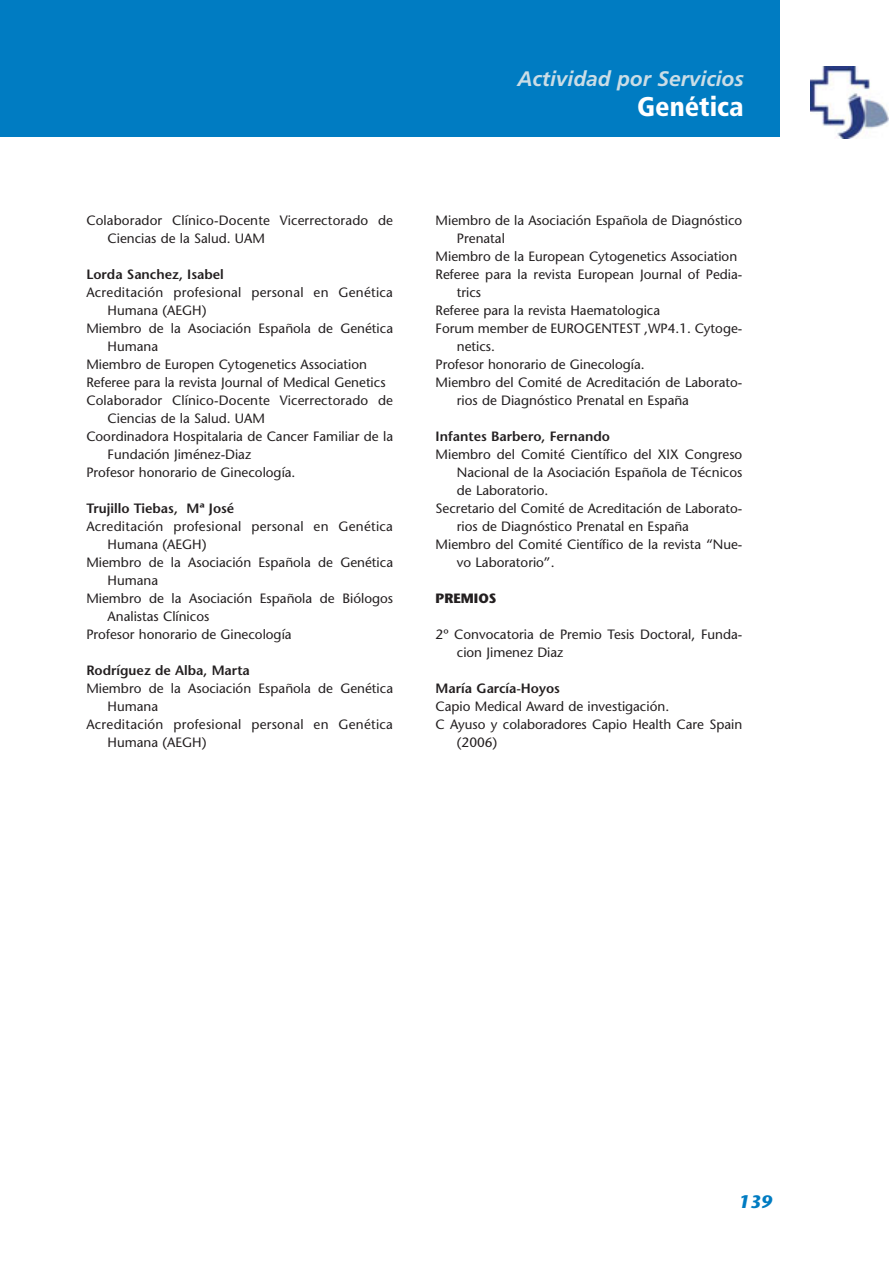
<style>
.page{position:relative;width:893px;height:1263px;background:#fff}
.page>*{position:absolute;margin:0;border:0;box-sizing:border-box;transform-origin:0 0}
.t1{font:900 condensed 27px "Frutiger";color:#fff}
.t2{font:italic 700 21px "Frutiger";color:#cbdde6}
.t3{font:italic 700 18px "Stone Sans";color:#007cc2}
.t4{font:13.5px/18px "Stone Sans";color:#231f20}
.t5{font:13.5px "Stone Sans";letter-spacing:.02em;color:#231f20}
.t6{font:600 13.5px "Stone Sans";color:#231f20}
.t7{font:700 13.5px "Stone Sans";color:#231f20}
</style>
<div class="page">
<div style="left:0;top:1px;width:779px;height:136px;background:#007cc2"></div>
<img style="left:810px;top:66px;width:79px;height:72px">
<p class="t4" style="left:108px;top:212px;width:287px;text-indent:-21px">Colaborador Clínico-Docente Vicerrectorado de<br>Ciencias de la Salud. UAM</p>
<p class="t6" style="left:86px;top:269px;width:139px">Lorda Sanchez, Isabel</p>
<p class="t5" style="left:86px;top:287px;width:308px">Acreditación profesional personal en Genética</p>
<p class="t4" style="left:108px;top:302px;width:100px">Humana (AEGH)</p>
<p class="t4" style="left:86px;top:320px;width:308px">Miembro de la Asociación Española de Genética</p>
<p class="t4" style="left:108px;top:338px;width:52px">Humana</p>
<p class="t4" style="left:86px;top:356px;width:282px">Miembro de Europen Cytogenetics Association</p>
<p class="t4" style="left:86px;top:374px;width:301px">Referee para la revista Journal of Medical Genetics</p>
<p class="t4" style="left:86px;top:392px;width:308px">Colaborador Clínico-Docente Vicerrectorado de</p>
<p class="t4" style="left:108px;top:410px;width:159px">Ciencias de la Salud. UAM</p>
<p class="t4" style="left:86px;top:428px;width:308px">Coordinadora Hospitalaria de Cancer Familiar de la</p>
<p class="t4" style="left:108px;top:446px;width:145px">Fundación Jiménez-Diaz</p>
<p class="t4" style="left:86px;top:464px;width:211px">Profesor honorario de Ginecología.</p>
<p class="t6" style="left:86px;top:503px;width:149px">Trujillo Tiebas, Mª José</p>
<p class="t5" style="left:86px;top:521px;width:308px">Acreditación profesional personal en Genética</p>
<p class="t4" style="left:108px;top:536px;width:100px">Humana (AEGH)</p>
<p class="t4" style="left:86px;top:554px;width:308px">Miembro de la Asociación Española de Genética</p>
<p class="t4" style="left:108px;top:572px;width:52px">Humana</p>
<p class="t4" style="left:86px;top:590px;width:308px">Miembro de la Asociación Española de Biólogos</p>
<p class="t4" style="left:108px;top:608px;width:103px">Analistas Clínicos</p>
<p class="t4" style="left:86px;top:626px;width:207px">Profesor honorario de Ginecología</p>
<p class="t6" style="left:86px;top:665px;width:165px">Rodríguez de Alba, Marta</p>
<p class="t4" style="left:86px;top:680px;width:308px">Miembro de la Asociación Española de Genética</p>
<p class="t4" style="left:108px;top:698px;width:52px">Humana</p>
<p class="t5" style="left:86px;top:719px;width:308px">Acreditación profesional personal en Genética</p>
<p class="t4" style="left:108px;top:734px;width:100px">Humana (AEGH)</p>
<h2 class="t2" style="left:517px;top:70px;width:228px">Actividad por Servicios</h2>
<h1 class="t1" style="left:637px;top:96px;width:108px">Genética</h1>
<p class="t4" style="left:436px;top:212px;width:308px">Miembro de la Asociación Española de Diagnóstico</p>
<p class="t4" style="left:457px;top:230px;width:50px">Prenatal</p>
<p class="t4" style="left:436px;top:248px;width:303px">Miembro de la European Cytogenetics Association</p>
<p class="t4" style="left:436px;top:266px;width:308px">Referee para la revista European Journal of Pedia-</p>
<p class="t4" style="left:457px;top:284px;width:26px">trics</p>
<p class="t4" style="left:436px;top:302px;width:226px">Referee para la revista Haematologica</p>
<p class="t4" style="left:436px;top:320px;width:308px">Forum member de EUROGENTEST ,WP4.1. Cytoge-</p>
<p class="t4" style="left:457px;top:338px;width:40px">netics.</p>
<p class="t4" style="left:436px;top:356px;width:211px">Profesor honorario de Ginecología.</p>
<p class="t4" style="left:436px;top:374px;width:308px">Miembro del Comité de Acreditación de Laborato-</p>
<p class="t4" style="left:457px;top:392px;width:234px">rios de Diagnóstico Prenatal en España</p>
<p class="t6" style="left:436px;top:431px;width:176px">Infantes Barbero, Fernando</p>
<p class="t4" style="left:436px;top:446px;width:308px">Miembro del Comité Científico del XIX Congreso</p>
<p class="t4" style="left:457px;top:464px;width:287px">Nacional de la Asociación Española de Técnicos</p>
<p class="t4" style="left:457px;top:482px;width:93px">de Laboratorio.</p>
<p class="t4" style="left:436px;top:500px;width:308px">Secretario del Comité de Acreditación de Laborato-</p>
<p class="t4" style="left:457px;top:518px;width:234px">rios de Diagnóstico Prenatal en España</p>
<p class="t4" style="left:436px;top:536px;width:308px">Miembro del Comité Científico de la revista “Nue-</p>
<p class="t4" style="left:457px;top:554px;width:99px">vo Laboratorio”.</p>
<p class="t7" style="left:436px;top:593px;width:62px">PREMIOS</p>
<p class="t4" style="left:457px;top:626px;width:287px;text-indent:-21px">2º Convocatoria de Premio Tesis Doctoral, Funda&shy;cion Jimenez Diaz</p>
<p class="t6" style="left:436px;top:683px;width:126px">María García-Hoyos</p>
<p class="t4" style="left:436px;top:698px;width:235px">Capio Medical Award de investigación.</p>
<p class="t4" style="left:436px;top:716px;width:308px">C Ayuso y colaboradores Capio Health Care Spain</p>
<p class="t4" style="left:457px;top:734px;width:42px">(2006)</p>
<h3 class="t3" style="left:738px;top:1194px;width:36px">139</h3>
</div>
